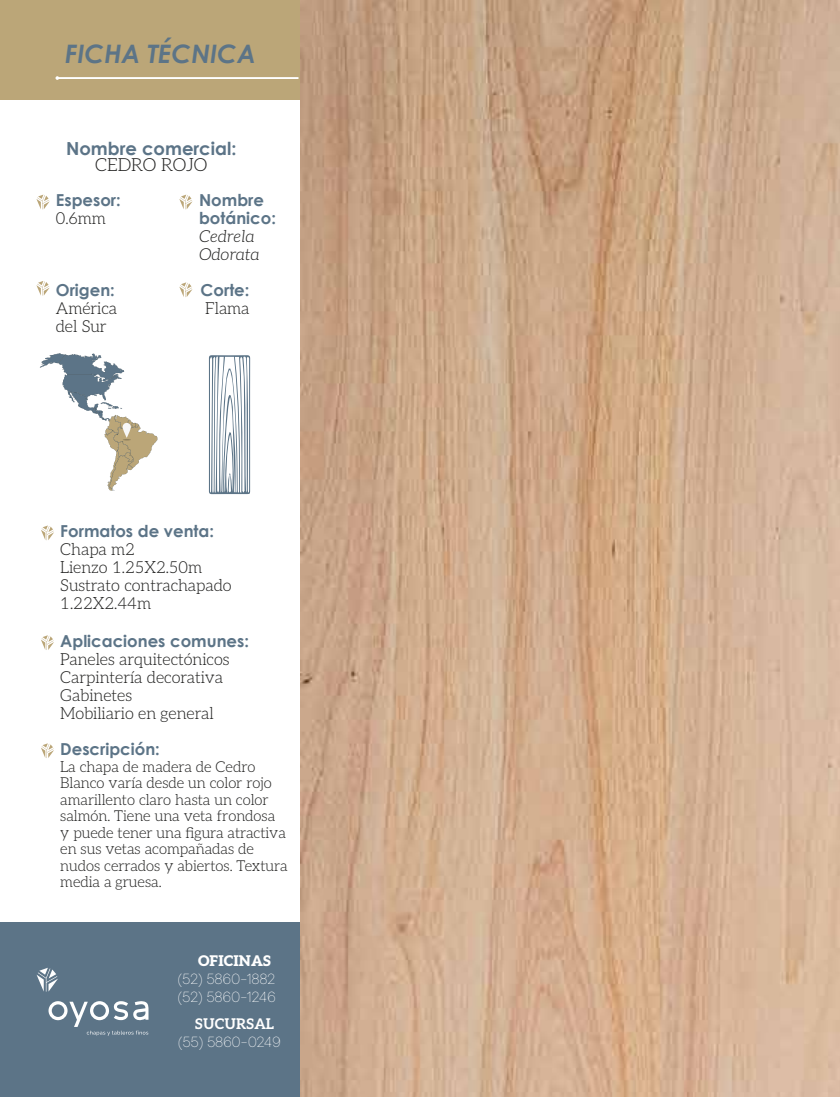
<style>
.page{position:relative;width:840px;height:1097px;background:#fff}
.page>*{position:absolute;margin:0;border:0;box-sizing:border-box;transform-origin:0 0}
.t1{font:italic 700 25.5px "Century Gothic";color:#5c7487}
.t2{font:700 18px "Century Gothic";color:#5c7487}
.t3{font:300 18px "Aleo";color:#222221}
.t4{font:300 16.5px/18px "Aleo";color:#222221}
.t5{font:700 16.5px/18px "Century Gothic";color:#5c7487}
.t6{font:italic 300 16.5px/18px "Aleo";color:#222221}
.t7{font:300 15px/16.5px "Aleo";color:#222221}
.t8{font:200 14.7px/18.3px "Fustat";letter-spacing:-.02em;color:#fff}
.t9{font:900 14.7px "Aleo";color:#fff}
.t10{font:700 14.7px "Aleo";color:#fff}
</style>
<div class="page">
<div style="left:0;top:922px;width:300px;height:174px;background:#5c7487"></div>
<div style="left:0;top:0;width:300px;height:99px;background:#bba678"></div>
<svg style="left:56px;top:76px;width:242px;height:4px"></svg>
<svg style="left:36px;top:194px;width:14px;height:15px"></svg>
<svg style="left:36px;top:281px;width:14px;height:15px"></svg>
<svg style="left:179px;top:282px;width:14px;height:15px"></svg>
<svg style="left:209px;top:355px;width:41px;height:139px"></svg>
<svg style="left:41px;top:525px;width:13px;height:15px"></svg>
<svg style="left:41px;top:635px;width:13px;height:15px"></svg>
<svg style="left:179px;top:194px;width:14px;height:15px"></svg>
<svg style="left:41px;top:743px;width:13px;height:15px"></svg>
<svg style="left:40px;top:353px;width:118px;height:137px"></svg>
<img style="left:300px;top:0;width:540px;height:1096px">
<svg style="left:37px;top:967px;width:21px;height:24px"></svg>
<svg style="left:49px;top:1001px;width:100px;height:34px"></svg>
<h1 class="t1" style="left:65px;top:35px;width:192px">FICHA TÉCNICA</h1>
<p class="t2" style="left:66px;top:135px;width:172px">Nombre comercial:</p>
<p class="t3" style="left:95px;top:151px;width:113px">CEDRO ROJO</p>
<p class="t5" style="left:56px;top:190px;width:67px">Espesor:</p>
<p class="t4" style="left:56px;top:208px;width:52px">0.6mm</p>
<p class="t5" style="left:56px;top:280px;width:61px">Origen:</p>
<p class="t4" style="left:56px;top:298px;width:63px">América del Sur</p>
<p class="t5" style="left:199px;top:190px;width:78px">Nombre botánico:</p>
<p class="t6" style="left:199px;top:226px;width:62px">Cedrela<br>Odorata</p>
<p class="t5" style="left:201px;top:280px;width:50px">Corte:</p>
<p class="t4" style="left:205px;top:298px;width:46px">Flama</p>
<p class="t5" style="left:60px;top:521px;width:155px">Formatos de venta:</p>
<p class="t4" style="left:60px;top:539px;width:173px">Chapa m2<br>Lienzo 1.25X2.50m<br>Sustrato contrachapado<br>1.22X2.44m</p>
<p class="t5" style="left:60px;top:631px;width:190px">Aplicaciones comunes:</p>
<p class="t4" style="left:60px;top:649px;width:171px">Paneles arquitectónicos<br>Carpintería decorativa<br>Gabinetes<br>Mobiliario en general</p>
<p class="t5" style="left:60px;top:739px;width:101px">Descripción:</p>
<p class="t7" style="left:60px;top:757px;width:229px">La chapa de madera de Cedro<br>Blanco varía desde un color rojo amarillento claro hasta un color salmón. Tiene una veta frondosa y puede tener una figura atractiva en sus vetas acompañadas de nudos cerrados y abiertos. Textura media a gruesa.</p>
<p class="t9" style="left:198px;top:948px;width:75px">OFICINAS</p>
<p class="t8" style="left:177px;top:970px;width:100px">(52) 5860-1882 (52) 5860-1246</p>
<p class="t10" style="left:195px;top:1011px;width:81px">SUCURSAL</p>
<p class="t8" style="left:177px;top:1033px;width:105px">(55) 5860-0249</p>
</div>
